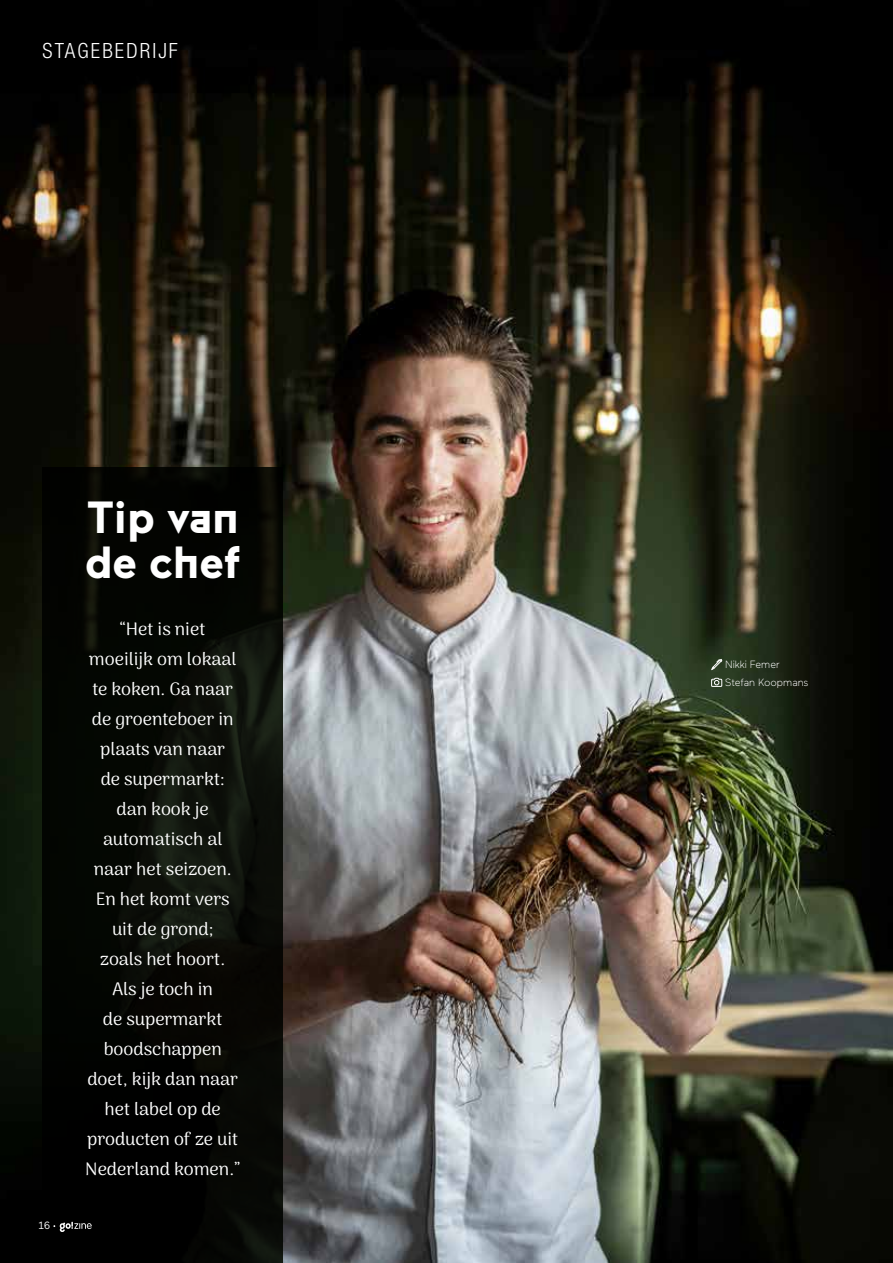
<style>
.page{position:relative;width:893px;height:1263px;background:#fff}
.page>*{position:absolute;margin:0;border:0;box-sizing:border-box;transform-origin:0 0}
.t1{font:700 45px/45px "Maax";color:#fff}
.t2{font:300 condensed 21px "Helvetica Neue LT Std";letter-spacing:.1em;color:#fff}
.t3{font:18px/30px "Arima Koshi";color:#fff;text-align:center}
.t4{font:300 10.5px/18px "Maax";color:#fff}
.t5{font:10.5px "Maax";color:#fff}
</style>
<div class="page">
<img style="left:0;top:0;width:893px;height:1263px">
<svg style="left:711px;top:659px;width:11px;height:11px"></svg>
<svg style="left:711px;top:678px;width:11px;height:9px"></svg>
<svg style="left:43px;top:467px;width:240px;height:796px;fill:#030602"></svg>
<svg style="left:53px;top:1222px;width:39px;height:10px"></svg>
<p class="t2" style="left:43px;top:38px;width:137px">STAGEBEDRIJF</p>
<h1 class="t1" style="left:85px;top:492px;width:157px">Tip van de chef</h1>
<p class="t5" style="left:38px;top:1218px;width:14px">16</p>
<p class="t3" style="left:85px;top:613px;width:156px">“Het is niet<br>moeilijk om lokaal te koken. Ga naar de groenteboer in plaats van naar<br>de supermarkt: dan kook je automatisch al naar het seizoen.<br>En het komt vers uit de grond;<br>zoals het hoort.<br>Als je toch in<br>de supermarkt boodschappen doet, kijk dan naar het label op de producten of ze uit<br>Nederland komen.”</p>
<p class="t4" style="left:725px;top:655px;width:85px">Nikki Femer<br>Stefan Koopmans</p>
</div>
